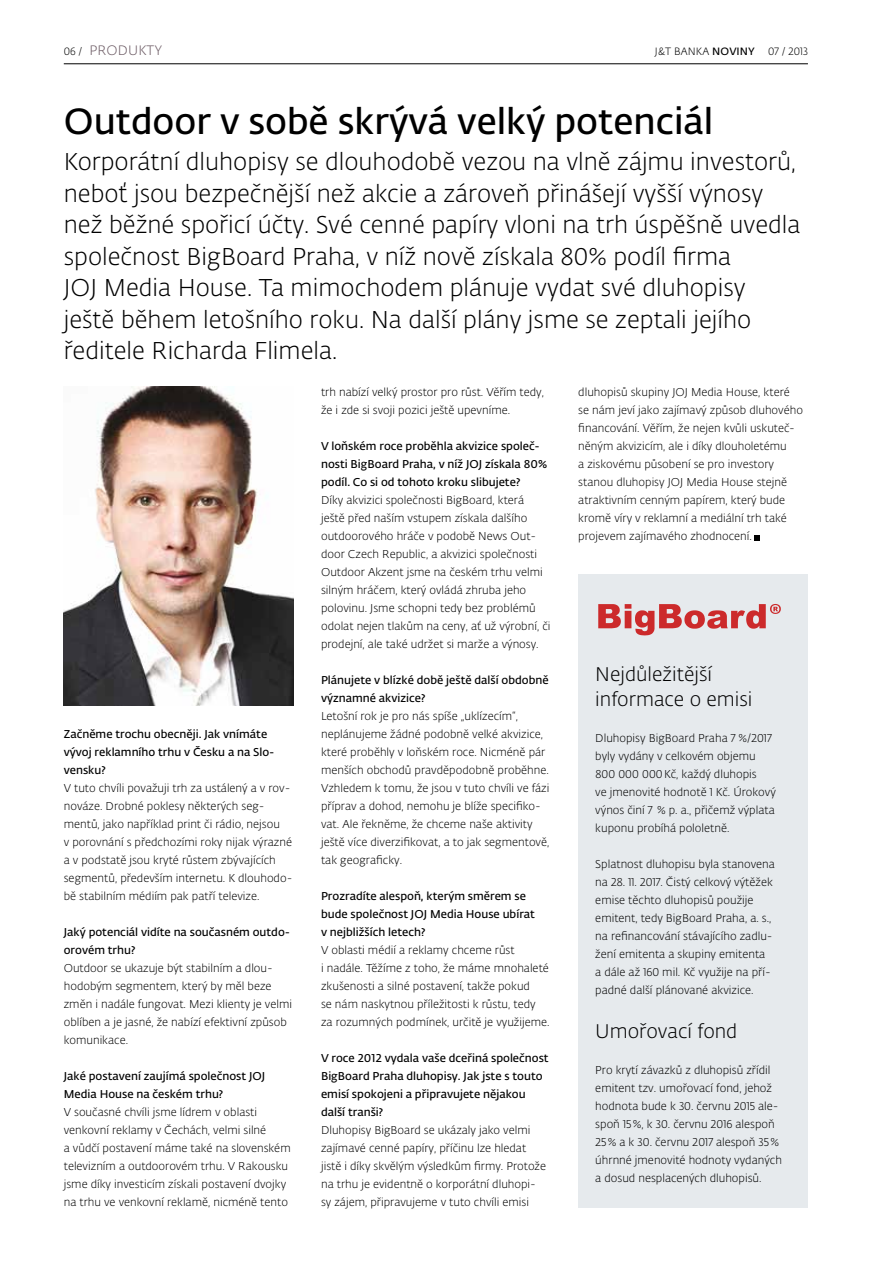
<style>
.page{position:relative;width:893px;height:1263px;background:#fff}
.page>*{position:absolute;margin:0;border:0;box-sizing:border-box;transform-origin:0 0}
.t1{font:600 36px "Fedra Sans Alt Pro";color:#000}
.t2{font:300 24px/31.5px "Fedra Sans Alt Pro";color:#000}
.t3{font:300 19.5px/25.5px "Fedra Sans Alt Pro";color:#000}
.t4{font:300 13.5px "Fedra Sans Alt Pro";color:#6e5d66}
.t5{font:300 11.25px/18px "Fedra Sans Alt Pro";color:#000}
.t6{font:600 11.25px/18px "Fedra Sans Alt Pro";color:#000}
.t7{font:300 10.5px "Fedra Sans Alt Pro";letter-spacing:.01em;color:#000}
.s1{font-size:10.5px;color:#000}
.s2{font-weight:600}
</style>
<div class="page">
<hr style="left:64px;top:64px;width:744px;height:1px;background:#000">
<div style="left:578px;top:574px;width:230px;height:634px;background:#e6eaed"></div>
<svg style="left:598px;top:604px;width:183px;height:31px"></svg>
<img style="left:64px;top:387px;width:229px;height:319px">
<svg style="left:755px;top:535px;width:5px;height:5px"></svg>
<p class="t4" style="left:64px;top:42px;width:36px"><span class="s1">06 /</span> produ</p>
<p class="t4" style="left:138px;top:42px;width:25px">kty</p>
<p class="t7" style="left:655px;top:45px;width:101px">J&amp;T BANKA <span class="s2">Noviny</span></p>
<p class="t7" style="left:768px;top:45px;width:41px">07 / 2013</p>
<h1 class="t1" style="left:64px;top:96px;width:651px">Outdoor v sobě skrývá velký potenciál</h1>
<p class="t2" style="left:64px;top:146px;width:738px">Korporátní dluhopisy se dlouhodobě vezou na vlně zájmu investorů, neboť jsou bezpečnější než akcie a zároveň přinášejí vyšší výnosy než běžné spořicí účty. Své cenné papíry vloni na trh úspěšně uvedla společnost BigBoard Praha, v níž nově získala 80% podíl firma<br>JOJ Media House. Ta mimochodem plánuje vydat své dluhopisy ještě během letošního roku. Na další plány jsme se zeptali jejího ředitele Richarda Flimela.</p>
<p class="t6" style="left:64px;top:725px;width:212px">Začněme trochu obecněji. Jak vnímáte vývoj reklamního trhu v Česku a na Slo&shy;vensku?</p>
<p class="t5" style="left:64px;top:779px;width:230px">V tuto chvíli považuji trh za ustálený a v rov&shy;nováze. Drobné poklesy některých seg&shy;mentů, jako například print či rádio, nejsou<br>v porovnání s předchozími roky nijak výrazné a v podstatě jsou kryté růstem zbývajících segmentů, především internetu. K dlouhodo&shy;bě stabilním médiím pak patří televize.</p>
<p class="t6" style="left:64px;top:923px;width:228px">Jaký potenciál vidíte na současném outdo&shy;orovém trhu?</p>
<p class="t5" style="left:64px;top:959px;width:230px">Outdoor se ukazuje být stabilním a dlou&shy;hodobým segmentem, který by měl beze změn i nadále fungovat. Mezi klienty je velmi oblíben a je jasné, že nabízí efektivní způsob komunikace.</p>
<p class="t6" style="left:64px;top:1067px;width:203px">Jaké postavení zaujímá společnost JOJ<br>Media House na českém trhu?</p>
<p class="t5" style="left:64px;top:1103px;width:228px">V současné chvíli jsme lídrem v oblasti venkovní reklamy v Čechách, velmi silné<br>a vůdčí postavení máme také na slovenském televizním a outdoorovém trhu. V Rakousku jsme díky investicím získali postavení dvojky na trhu ve venkovní reklamě, nicméně tento</p>
<p class="t5" style="left:321px;top:383px;width:224px">trh nabízí velký prostor pro růst. Věřím tedy, že i zde si svoji pozici ještě upevníme.</p>
<p class="t6" style="left:321px;top:437px;width:228px">V loňském roce proběhla akvizice společ&shy;nosti BigBoard Praha, v níž JOJ získala 80% podíl. Co si od tohoto kroku slibujete?</p>
<p class="t5" style="left:321px;top:491px;width:231px">Díky akvizici společnosti BigBoard, která ještě před naším vstupem získala dalšího outdoorového hráče v podobě News Out&shy;door Czech Republic, a akvizici společnosti Outdoor Akzent jsme na českém trhu velmi silným hráčem, který ovládá zhruba jeho polovinu. Jsme schopni tedy bez problémů odolat nejen tlakům na ceny, ať už výrobní, či prodejní, ale také udržet si marže a výnosy.</p>
<p class="t6" style="left:321px;top:671px;width:229px">Plánujete v blízké době ještě další obdobně významné akvizice?</p>
<p class="t5" style="left:321px;top:707px;width:230px">Letošní rok je pro nás spíše „uklízecím“, neplánujeme žádné podobně velké akvizice, které proběhly v loňském roce. Nicméně pár menších obchodů pravděpodobně proběhne.<br>Vzhledem k tomu, že jsou v tuto chvíli ve fázi příprav a dohod, nemohu je blíže specifiko&shy;vat. Ale řekněme, že chceme naše aktivity ještě více diverzifikovat, a to jak segmentově, tak geograficky.</p>
<p class="t6" style="left:321px;top:887px;width:215px">Prozradíte alespoň, kterým směrem se bude společnost JOJ Media House ubírat v nejbližších letech?</p>
<p class="t5" style="left:321px;top:941px;width:230px">V oblasti médií a reklamy chceme růst<br>i nadále. Těžíme z toho, že máme mnohaleté zkušenosti a silné postavení, takže pokud<br>se nám naskytnou příležitosti k růstu, tedy za rozumných podmínek, určitě je využijeme.</p>
<p class="t6" style="left:321px;top:1049px;width:229px">V roce 2012 vydala vaše dceřiná společnost BigBoard Praha dluhopisy. Jak jste s touto emisí spokojeni a připravujete nějakou další tranši?</p>
<p class="t5" style="left:321px;top:1121px;width:227px">Dluhopisy BigBoard se ukázaly jako velmi zajímavé cenné papíry, příčinu lze hledat jistě i díky skvělým výsledkům firmy. Protože na trhu je evidentně o korporátní dluhopi&shy;sy zájem, připravujeme v tuto chvíli emisi</p>
<p class="t5" style="left:578px;top:383px;width:226px">dluhopisů skupiny JOJ Media House, které se nám jeví jako zajímavý způsob dluhového financování. Věřím, že nejen kvůli uskuteč&shy;něným akvizicím, ale i díky dlouholetému<br>a ziskovému působení se pro investory stanou dluhopisy JOJ Media House stejně atraktivním cenným papírem, který bude kromě víry v reklamní a mediální trh také projevem zajímavého zhodnocení.</p>
<h3 class="t3" style="left:595px;top:661px;width:159px">Nejdůležitější informace o emisi</h3>
<p class="t5" style="left:595px;top:729px;width:182px">Dluhopisy BigBoard Praha 7 %/2017 byly vydány v celkovém objemu<br>800 000 000 Kč, každý dluhopis<br>ve jmenovité hodnotě 1 Kč. Úrokový výnos činí 7 % p. a., přičemž výplata kuponu probíhá pololetně.</p>
<p class="t5" style="left:595px;top:855px;width:181px">Splatnost dluhopisu byla stanovena na 28. 11. 2017. Čistý celkový výtěžek emise těchto dluhopisů použije emitent, tedy BigBoard Praha, a. s., na refinancování stávajícího zadlu&shy;žení emitenta a skupiny emitenta<br>a dále až 160 mil. Kč využije na pří&shy;padné další plánované akvizice.</p>
<h3 class="t3" style="left:595px;top:1018px;width:144px">Umořovací fond</h3>
<p class="t5" style="left:595px;top:1061px;width:188px">Pro krytí závazků z dluhopisů zřídil emitent tzv. umořovací fond, jehož hodnota bude k 30. červnu 2015 ale&shy;spoň 15%, k 30. červnu 2016 alespoň 25% a k 30. červnu 2017 alespoň 35% úhrnné jmenovité hodnoty vydaných a dosud nesplacených dluhopisů.</p>
</div>
